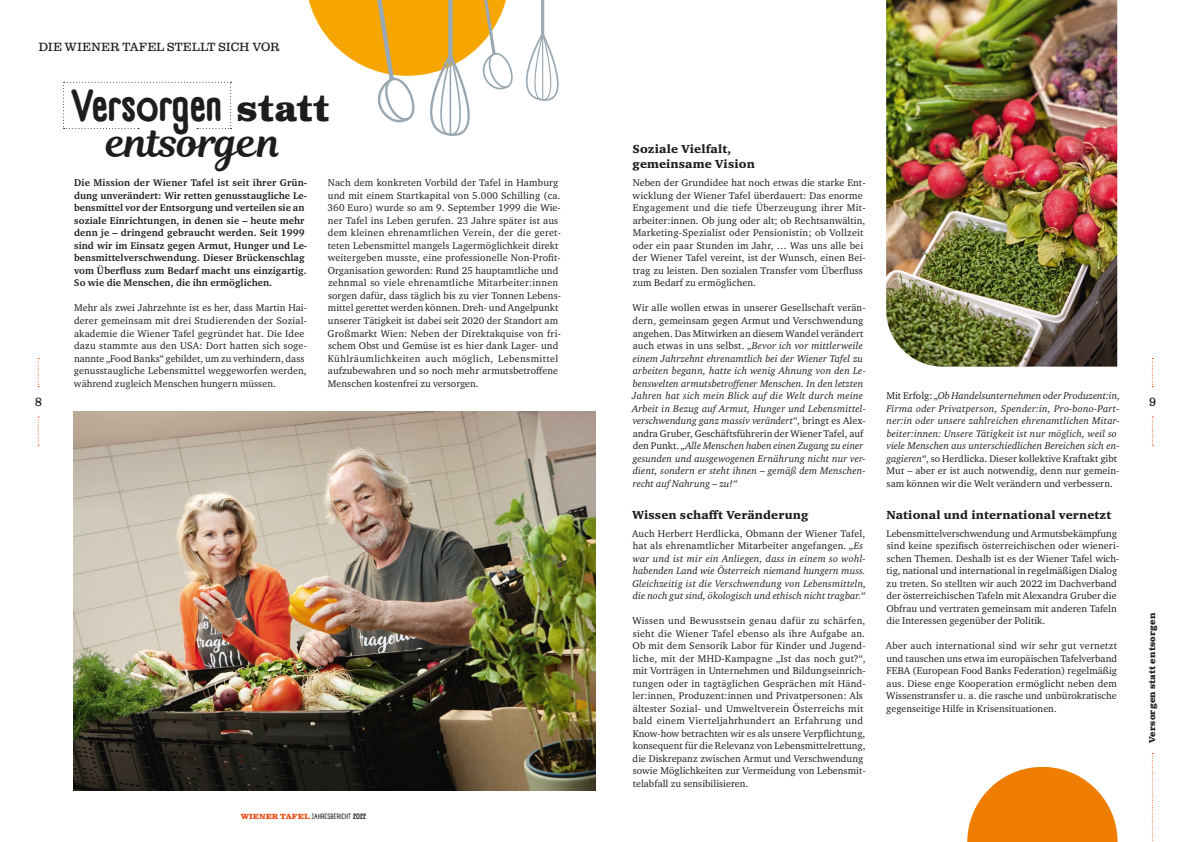
<style>
.page{position:relative;width:1191px;height:842px;background:#fff}
.page>*{position:absolute;margin:0;border:0;box-sizing:border-box;transform-origin:0 0}
.t1{font:700 condensed 44.1px "Panforte";letter-spacing:.01em;color:#1d1d1b}
.t2{font:41px "Magnolia Script";letter-spacing:-.01em;color:#1d1d1b}
.t3{font:900 12px/15px "Charter ITC Std";letter-spacing:.01em;color:#1d1d1b}
.t4{font:12px "Clarendon Text";letter-spacing:.01em;color:#1d1d1b}
.t5{font:10px/12.5px "Charter ITC Std";letter-spacing:.01em;color:#1d1d1b}
.t6{font:italic 10px/12.5px "Charter ITC Std";letter-spacing:.01em;color:#1d1d1b}
.t7{font:700 10px/12.5px "Charter ITC Std";letter-spacing:.005em;color:#1d1d1b}
.t8{font:700 8.5px "Clarendon Text";letter-spacing:.02em;color:#1d1d1b}
.t9{font:condensed 7.5px "Panforte";letter-spacing:.01em;color:#1d1d1b}
.s1{font-family:"Clarendon Text";font-stretch:normal;font-size:35.3px}
.s2{font-family:"Clarendon Text";font-weight:700;font-stretch:normal;color:#e84710}
.s3{font-weight:700;font-size:8px}
.s4{font-style:normal}
</style>
<div class="page">
<svg style="left:1152px;top:358px;width:1px;height:29px"></svg>
<svg style="left:1152px;top:417px;width:1px;height:29px"></svg>
<svg style="left:38px;top:358px;width:1px;height:29px"></svg>
<img style="left:74px;top:411px;width:521px;height:380px">
<svg style="left:38px;top:417px;width:1px;height:29px"></svg>
<svg style="left:967px;top:766px;width:151px;height:76px"></svg>
<svg style="left:308px;top:0;width:251px;height:136px"></svg>
<img style="left:886px;top:0;width:231px;height:367px">
<svg style="left:63px;top:82px;width:169px;height:47px"></svg>
<svg style="left:1152px;top:753px;width:1px;height:88px"></svg>
<p class="t4" style="left:39px;top:39px;width:242px">DIE WIENER TAFEL STELLT SICH VOR</p>
<h1 class="t1" style="left:74px;top:76px;width:257px">Versorgen <span class="s1">statt</span></h1>
<h2 class="t2" style="left:107px;top:113px;width:176px">entsorgen</h2>
<p class="t4" style="left:35px;top:395px;width:9px">8</p>
<p class="t7" style="left:74px;top:177px;width:235px">Die Mission der Wiener Tafel ist seit ihrer Grün&shy;dung unverändert: Wir retten genusstaugliche Le&shy;bensmittel vor der Entsorgung und verteilen sie an soziale Einrichtungen, in denen sie – heute mehr denn je – dringend gebraucht werden. Seit 1999 sind wir im Einsatz gegen Armut, Hunger und Le&shy;bensmittelverschwendung. Dieser Brückenschlag vom Überfluss zum Bedarf macht uns einzigartig.<br>So wie die Menschen, die ihn ermöglichen.</p>
<p class="t5" style="left:74px;top:302px;width:235px">Mehr als zwei Jahrzehnte ist es her, dass Martin Hai&shy;derer gemeinsam mit drei Studierenden der Sozial&shy;akademie die Wiener Tafel gegründet hat. Die Idee dazu stammte aus den USA: Dort hatten sich soge&shy;nannte „Food Banks“ gebildet, um zu verhindern, dass genusstaugliche Lebensmittel weggeworfen werden, während zugleich Menschen hungern müssen.</p>
<p class="t5" style="left:328px;top:177px;width:235px">Nach dem konkreten Vorbild der Tafel in Hamburg und mit einem Startkapital von 5.000 Schilling (ca.<br>360 Euro) wurde so am 9. September 1999 die Wie&shy;ner Tafel ins Leben gerufen. 23 Jahre später ist aus dem kleinen ehrenamtlichen Verein, der die geret&shy;teten Lebensmittel mangels Lagermöglichkeit direkt weitergeben musste, eine professionelle Non-Profit-Organisation geworden: Rund 25 hauptamtliche und zehnmal so viele ehrenamtliche Mitarbeiter:innen sorgen dafür, dass täglich bis zu vier Tonnen Lebens&shy;mittel gerettet werden können. Dreh- und Angelpunkt unserer Tätigkeit ist dabei seit 2020 der Standort am Großmarkt Wien: Neben der Direktakquise von fri&shy;schem Obst und Gemüse ist es hier dank Lager- und Kühlräumlichkeiten auch möglich, Lebensmittel aufzubewahren und so noch mehr armutsbetroffene Menschen kostenfrei zu versorgen.</p>
<p class="t9" style="left:241px;top:812px;width:127px"><span class="s2">WIENER TAFEL</span> JAHRESBERICHT <span class="s3">2022</span></p>
<p class="t3" style="left:632px;top:141px;width:124px">Soziale Vielfalt, gemeinsame Vision</p>
<p class="t5" style="left:632px;top:177px;width:234px">Neben der Grundidee hat noch etwas die starke Ent&shy;wicklung der Wiener Tafel überdauert: Das enorme Engagement und die tiefe Überzeugung ihrer Mit&shy;arbeiter:innen. Ob jung oder alt; ob Rechtsanwältin, Marketing-Spezialist oder Pensionistin; ob Vollzeit oder ein paar Stunden im Jahr, … Was uns alle bei der Wiener Tafel vereint, ist der Wunsch, einen Bei&shy;trag zu leisten. Den sozialen Transfer vom Überfluss zum Bedarf zu ermöglichen.</p>
<p class="t6" style="left:632px;top:302px;width:235px"><span class="s4">Wir alle wollen etwas in unserer Gesellschaft verän&shy;dern, gemeinsam gegen Armut und Verschwendung angehen. Das Mitwirken an diesem Wandel verändert auch etwas in uns selbst.</span> „Bevor ich vor mittlerweile einem Jahrzehnt ehrenamtlich bei der Wiener Tafel zu arbeiten begann, hatte ich wenig Ahnung von den Le&shy;benswelten armutsbetroffener Menschen. In den letzten Jahren hat sich mein Blick auf die Welt durch meine Arbeit in Bezug auf Armut, Hunger und Lebensmittel&shy;verschwendung ganz massiv verändert“<span class="s4">, bringt es Alex&shy;andra Gruber, Geschäftsführerin der Wiener Tafel, auf den Punkt.</span> „Alle Menschen haben einen Zugang zu einer gesunden und ausgewogenen Ernährung nicht nur ver&shy;dient, sondern er steht ihnen – gemäß dem Menschen&shy;recht auf Nahrung – zu!“</p>
<p class="t3" style="left:632px;top:507px;width:178px">Wissen schafft Veränderung</p>
<p class="t6" style="left:632px;top:527px;width:236px"><span class="s4">Auch Herbert Herdlicka, Obmann der Wiener Tafel, hat als ehrenamtlicher Mitarbeiter angefangen.</span> „Es war und ist mir ein Anliegen, dass in einem so wohl&shy;habenden Land wie Österreich niemand hungern muss.<br>Gleichzeitig ist die Verschwendung von Lebensmitteln, die noch gut sind, ökologisch und ethisch nicht tragbar.“</p>
<p class="t5" style="left:632px;top:614px;width:235px">Wissen und Bewusstsein genau dafür zu schärfen, sieht die Wiener Tafel ebenso als ihre Aufgabe an.<br>Ob mit dem Sensorik Labor für Kinder und Jugend&shy;liche, mit der MHD-Kampagne „Ist das noch gut?“, mit Vorträgen in Unternehmen und Bildungseinrich&shy;tungen oder in tagtäglichen Gesprächen mit Händ&shy;ler:innen, Produzent:innen und Privatpersonen: Als ältester Sozial- und Umweltverein Österreichs mit bald einem Vierteljahrhundert an Erfahrung und Know-how betrachten wir es als unsere Verpflichtung, konsequent für die Relevanz von Lebensmittelrettung, die Diskrepanz zwischen Armut und Verschwendung sowie Möglichkeiten zur Vermeidung von Lebensmit&shy;telabfall zu sensibilisieren.</p>
<p class="t6" style="left:886px;top:389px;width:235px"><span class="s4">Mit Erfolg:</span> „Ob Handelsunternehmen oder Produzent:in, Firma oder Privatperson, Spender:in, Pro-bono-Part&shy;ner:in oder unsere zahlreichen ehrenamtlichen Mitar&shy;beiter:innen: Unsere Tätigkeit ist nur möglich, weil so viele Menschen aus unterschiedlichen Bereichen sich en&shy;gagieren“<span class="s4">, so Herdlicka. Dieser kollektive Kraftakt gibt Mut – aber er ist auch notwendig, denn nur gemein&shy;sam können wir die Welt verändern und verbessern.</span></p>
<p class="t3" style="left:886px;top:507px;width:226px">National und international vernetzt</p>
<p class="t5" style="left:886px;top:527px;width:235px">Lebensmittelverschwendung und Armutsbekämpfung sind keine spezifisch österreichischen oder wieneri&shy;schen Themen. Deshalb ist es der Wiener Tafel wich&shy;tig, national und international in regelmäßigen Dialog zu treten. So stellten wir auch 2022 im Dachverband der österreichischen Tafeln mit Alexandra Gruber die Obfrau und vertraten gemeinsam mit anderen Tafeln die Interessen gegenüber der Politik.</p>
<p class="t5" style="left:886px;top:639px;width:233px;text-align:justify">Aber auch international sind wir sehr gut vernetzt und tauschen uns etwa im europäischen Tafelverband FEBA (European Food Banks Federation) regelmäßig aus. Diese enge Kooperation ermöglicht neben dem Wissenstransfer u. a. die rasche und unbürokratische gegenseitige Hilfe in Krisensituationen.</p>
<p class="t4" style="left:1149px;top:395px;width:9px">9</p>
<p class="t8" style="left:1147px;top:743px;width:132px;rotate:-90deg">Versorgen statt entsorgen</p>
</div>
